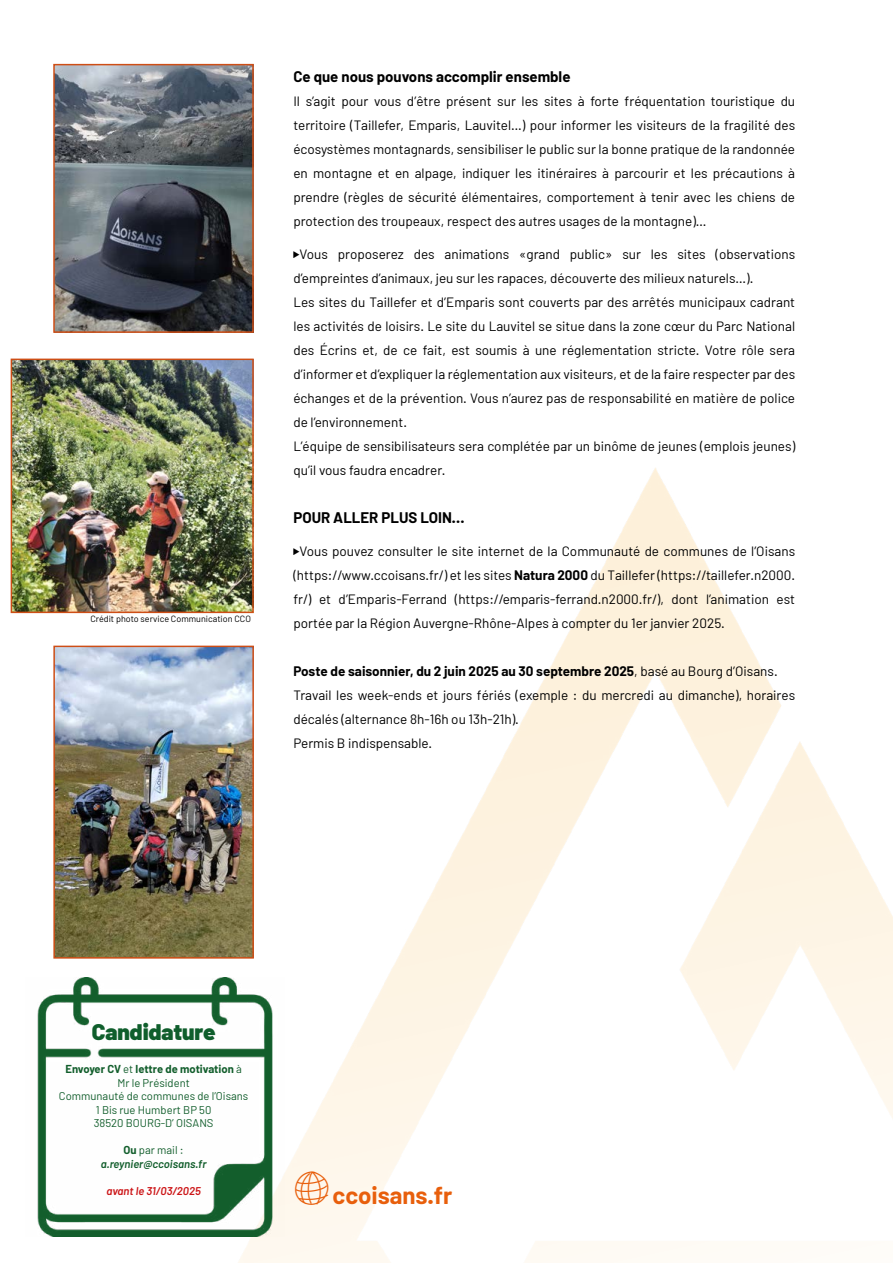
<style>
.page{position:relative;width:893px;height:1263px;background:#fff}
.page>*{position:absolute;margin:0;border:0;box-sizing:border-box;transform-origin:0 0}
.t1{font:700 24px "Barlow";color:#e85f0c}
.t2{font:900 22.5px "Barlow";color:#105f2d}
.t3{font:700 15px "Barlow";color:#000}
.t4{font:13.5px/24px "Barlow";color:#000;text-align:justify}
.t5{font:11.25px/13.5px "Barlow";color:#135f2d;text-align:center}
.t6{font:italic 600 11.25px/13.5px "Barlow";color:#135f2d;text-align:center}
.t7{font:italic 600 11.25px "Barlow";color:#cd1719}
.t8{font:9px "Barlow";color:#000}
.t9{font:6px "Icons South St";color:#000}
.s1{font-weight:700}
.s2{font-weight:700;font-style:normal}
.s3{font-weight:400;font-style:normal}
</style>
<div class="page">
<img style="left:232px;top:468px;width:661px;height:795px">
<img style="left:56px;top:67px;width:195px;height:263px">
<div style="left:53px;top:64px;width:201px;height:269px;border:2px solid #ce4e16"></div>
<img style="left:14px;top:362px;width:237px;height:248px">
<div style="left:11px;top:359px;width:243px;height:254px;border:2px solid #ce4e16"></div>
<img style="left:56px;top:649px;width:195px;height:307px">
<div style="left:53px;top:646px;width:201px;height:313px;border:2px solid #ce4e16"></div>
<img style="left:37px;top:977px;width:248px;height:259px">
<svg style="left:295px;top:1171px;width:34px;height:35px"></svg>
<p class="t8" style="left:90px;top:614px;width:162px">Crédit photo service Communication CCO</p>
<p class="t3" style="left:293px;top:67px;width:279px">Ce que nous pouvons accomplir ensemble</p>
<p class="t4" style="left:293px;top:89px;width:503px">Il s’agit pour vous d’être présent sur les sites à forte fréquentation touristique du territoire (Taillefer, Emparis, Lauvitel…) pour informer les visiteurs de la fragilité des écosystèmes montagnards, sensibiliser le public sur la bonne pratique de la randonnée en montagne et en alpage, indiquer les itinéraires à parcourir et les précautions à prendre (règles de sécurité élémentaires, comportement à tenir avec les chiens de protection des troupeaux, respect des autres usages de la montagne)…</p>
<p class="t9" style="left:293px;top:252px;width:8px">c</p>
<p class="t4" style="left:293px;top:242px;width:503px;text-align:left;text-indent:6px">Vous proposerez des animations «grand public» sur les sites (observations d’empreintes d’animaux, jeu sur les rapaces, découverte des milieux naturels…).<br>Les sites du Taillefer et d’Emparis sont couverts par des arrêtés municipaux cadrant les activités de loisirs. Le site du Lauvitel se situe dans la zone cœur du Parc National des Écrins et, de ce fait, est soumis à une réglementation stricte. Votre rôle sera d’informer et d’expliquer la réglementation aux visiteurs, et de la faire respecter par des échanges et de la prévention. Vous n’aurez pas de responsabilité en matière de police de l’environnement.<br>L’équipe de sensibilisateurs sera complétée par un binôme de jeunes (emplois jeunes) qu’il vous faudra encadrer.</p>
<p class="t3" style="left:293px;top:508px;width:173px">POUR ALLER PLUS LOIN…</p>
<p class="t9" style="left:293px;top:549px;width:8px">c</p>
<p class="t4" style="left:293px;top:539px;width:503px;text-indent:6px">Vous pouvez consulter le site internet de la Communauté de communes de l’Oisans (https://www.ccoisans.fr/) et les sites <span class="s1">Natura 2000</span> du Taillefer (https://taillefer.n2000. fr/) et d’Emparis-Ferrand (https://emparis-ferrand.n2000.fr/), dont l’animation est portée par la Région Auvergne-Rhône-Alpes à compter du 1er janvier 2025.</p>
<p class="t4" style="left:293px;top:659px;width:503px;text-align:left"><span class="s1">Poste de saisonnier, du 2 juin 2025 au 30 septembre 2025</span>, basé au Bourg d’Oisans.<br>Travail les week-ends et jours fériés (exemple : du mercredi au dimanche), horaires décalés (alternance 8h-16h ou 13h-21h).<br>Permis B indispensable.</p>
<h2 class="t2" style="left:92px;top:1018px;width:125px">Candidature</h2>
<p class="t5" style="left:59px;top:1062px;width:191px"><span class="s1">Envoyer CV</span> et <span class="s1">lettre de motivation</span> à<br>Mr le Président<br>Communauté de communes de l’Oisans<br>1 Bis rue Humbert BP 50<br>38520 BOURG-D’ OISANS</p>
<p class="t6" style="left:101px;top:1143px;width:107px"><span class="s2">Ou</span> <span class="s3">par mail : </span>a.reynier@ccoisans.fr</p>
<p class="t7" style="left:106px;top:1184px;width:96px">avant le 31/03/2025</p>
<h1 class="t1" style="left:333px;top:1180px;width:121px">ccoisans.fr</h1>
</div>
